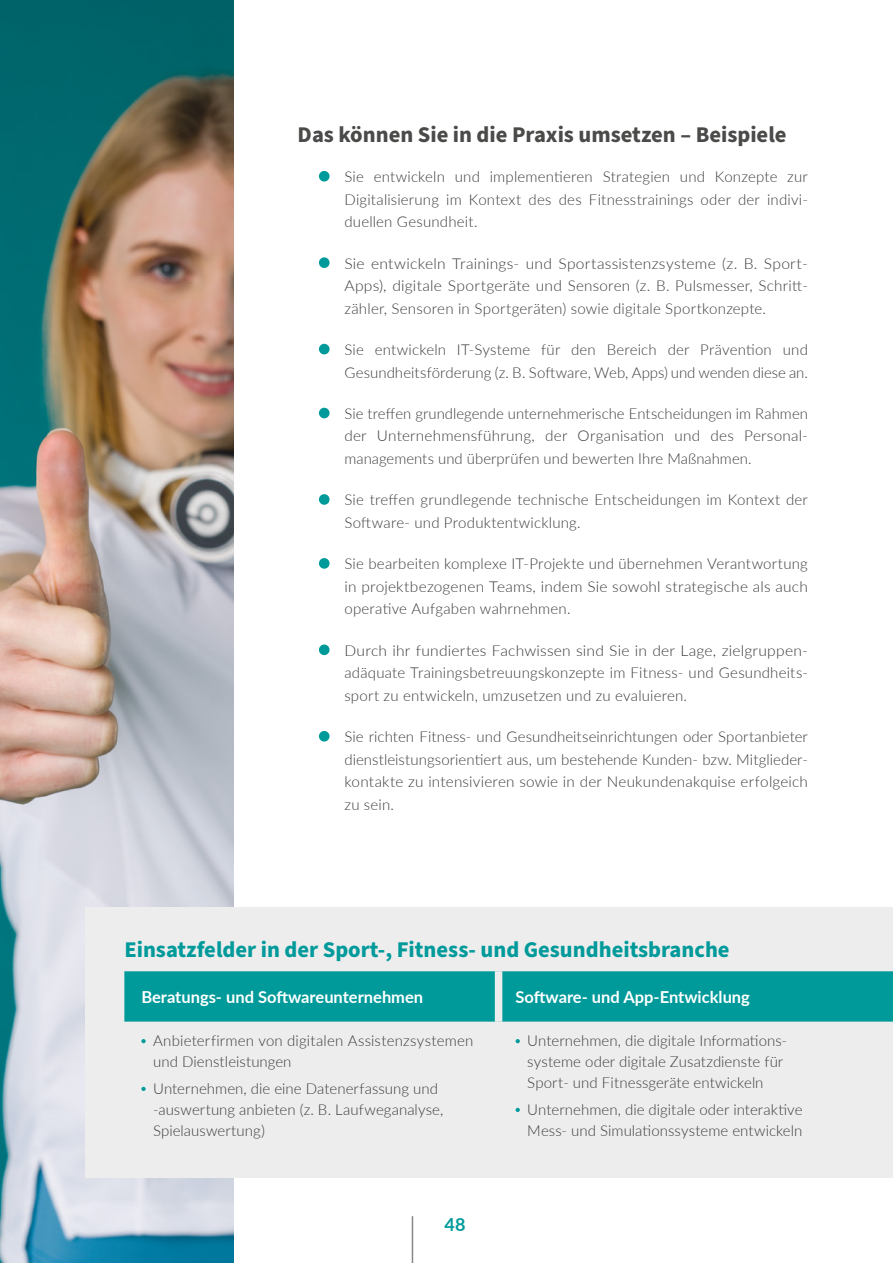
<style>
.page{position:relative;width:893px;height:1263px;background:#fff}
.page>*{position:absolute;margin:0;border:0;box-sizing:border-box;transform-origin:0 0}
.t1{font:700 22.5px "Source Sans Pro";color:#009a9b}
.t2{font:700 22.5px "Source Sans Pro";color:#4a4a49}
.t3{font:700 18px "Lato";color:#009a9b}
.t4{font:700 16.5px "Lato";color:#fff}
.t5{font:300 15px/22.5px "Lato";letter-spacing:.01em;color:#3c3c3b}
.t6{font:300 15px/22.5px "Lato";letter-spacing:.01em;color:#3c3c3b;scale:1.04 1}
</style>
<div class="page">
<img style="left:0;top:0;width:234px;height:1263px">
<div style="left:319px;top:171px;width:11px;height:11px;background:#009a9b;border-radius:50%"></div>
<div style="left:319px;top:257px;width:11px;height:11px;background:#009a9b;border-radius:50%"></div>
<div style="left:319px;top:344px;width:11px;height:10px;background:#009a9b;border-radius:50%"></div>
<div style="left:319px;top:408px;width:11px;height:10px;background:#009a9b;border-radius:50%"></div>
<div style="left:319px;top:494px;width:11px;height:11px;background:#009a9b;border-radius:50%"></div>
<div style="left:319px;top:558px;width:11px;height:11px;background:#009a9b;border-radius:50%"></div>
<div style="left:319px;top:644px;width:11px;height:11px;background:#009a9b;border-radius:50%"></div>
<div style="left:319px;top:731px;width:11px;height:10px;background:#009a9b;border-radius:50%"></div>
<div style="left:85px;top:908px;width:808px;height:270px;background:#ededed"></div>
<div style="left:124px;top:971px;width:769px;height:51px;background:#009a9b"></div>
<div style="left:495px;top:971px;width:7px;height:51px;background:#ededed"></div>
<svg style="left:141px;top:1039px;width:5px;height:4px"></svg>
<svg style="left:141px;top:1087px;width:5px;height:4px"></svg>
<svg style="left:516px;top:1039px;width:4px;height:4px"></svg>
<svg style="left:516px;top:1108px;width:4px;height:4px"></svg>
<hr style="left:412px;top:1216px;width:1px;height:47px;background:#878787">
<h1 class="t2" style="left:298px;top:119px;width:490px">Das können Sie in die Praxis umsetzen – Beispiele</h1>
<p class="t5" style="left:344px;top:165px;width:465px;text-align:justify">Sie entwickeln und implementieren Strategien und Konzepte zur Digitalisierung im Kontext des des Fitnesstrainings oder der indivi&shy;duellen Gesundheit.</p>
<p class="t6" style="left:344px;top:251px;width:447px">Sie entwickeln Trainings- und Sportassistenzsysteme (z. B. Sport-<br>Apps), digitale Sportgeräte und Sensoren (z. B. Pulsmesser, Schritt&shy;zähler, Sensoren in Sportgeräten) sowie digitale Sportkonzepte.</p>
<p class="t5" style="left:344px;top:338px;width:465px">Sie entwickeln IT-Systeme für den Bereich der Prävention und<br>Gesundheitsförderung (z. B. Software, Web, Apps) und wenden diese an.</p>
<p class="t5" style="left:344px;top:402px;width:465px;text-align:justify">Sie treffen grundlegende unternehmerische Entscheidungen im Rahmen der Unternehmensführung, der Organisation und des Personal&shy;managements und überprüfen und bewerten Ihre Maßnahmen.</p>
<p class="t5" style="left:344px;top:488px;width:465px">Sie treffen grundlegende technische Entscheidungen im Kontext der<br>Software- und Produktentwicklung.</p>
<p class="t5" style="left:344px;top:552px;width:465px;text-align:justify">Sie bearbeiten komplexe IT-Projekte und übernehmen Verantwortung in projektbezogenen Teams, indem Sie sowohl strategische als auch operative Aufgaben wahrnehmen.</p>
<p class="t6" style="left:344px;top:638px;width:447px;text-align:justify">Durch ihr fundiertes Fachwissen sind Sie in der Lage, zielgruppen&shy;adäquate Trainingsbetreuungskonzepte im Fitness- und Gesundheits&shy;sport zu entwickeln, umzusetzen und zu evaluieren.</p>
<p class="t5" style="left:344px;top:725px;width:465px;text-align:justify">Sie richten Fitness- und Gesundheitseinrichtungen oder Sportanbieter dienstleistungsorientiert aus, um bestehende Kunden- bzw. Mitglieder&shy;kontakte zu intensivieren sowie in der Neukundenakquise erfolgeich zu sein.</p>
<h1 class="t1" style="left:124px;top:935px;width:607px">Einsatzfelder in der Sport-, Fitness- und Gesundheitsbranche</h1>
<p class="t4" style="left:141px;top:985px;width:283px">Beratungs- und Softwareunternehmen</p>
<p class="t4" style="left:516px;top:985px;width:236px">Software- und App-Entwicklung</p>
<p class="t5" style="left:153px;top:1030px;width:322px;line-height:21px">Anbieterfirmen von digitalen Assistenzsystemen und Dienstleistungen</p>
<p class="t5" style="left:153px;top:1078px;width:292px;line-height:21px">Unternehmen, die eine Datenerfassung und -auswertung anbieten (z. B. Laufweganalyse,<br>Spielauswertung)</p>
<p class="t5" style="left:527px;top:1030px;width:261px;line-height:21px">Unternehmen, die digitale Informations&shy;systeme oder digitale Zusatzdienste für<br>Sport- und Fitnessgeräte entwickeln</p>
<p class="t5" style="left:527px;top:1099px;width:277px;line-height:21px">Unternehmen, die digitale oder interaktive<br>Mess- und Simulationssysteme entwickeln</p>
<p class="t3" style="left:445px;top:1211px;width:22px">48</p>
</div>
